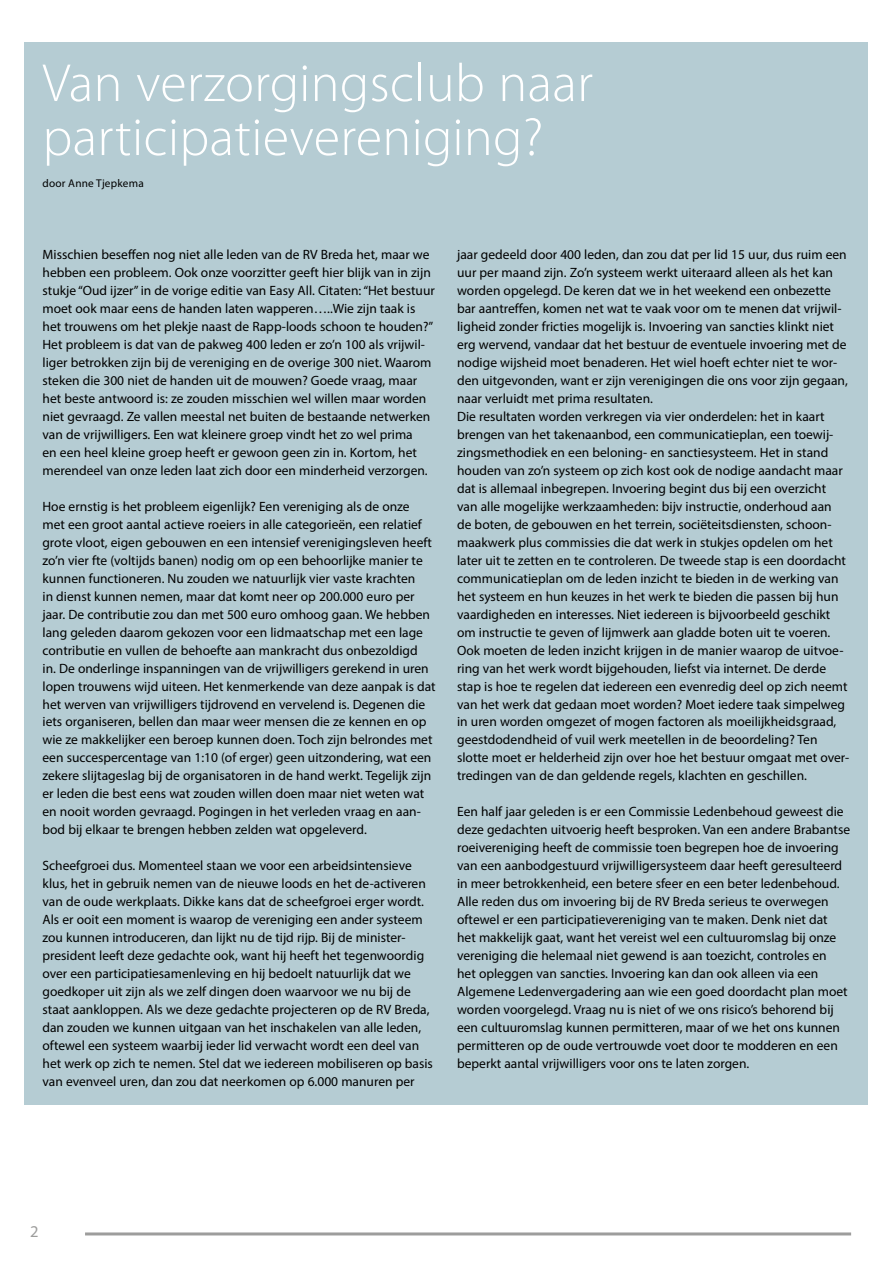
<style>
.page{position:relative;width:893px;height:1263px;background:#fff}
.page>*{position:absolute;margin:0;border:0;box-sizing:border-box;transform-origin:0 0}
.t1{font:300 54px/54px "Myriad Pro";letter-spacing:.005em;color:#fff}
.t2{font:16.5px "Myriad Pro";color:#9d9d9c}
.t3{font:13.5px/18px "Myriad Pro";color:#000}
.t4{font:11.25px "Myriad Pro";letter-spacing:.02em;color:#000}
</style>
<div class="page">
<hr style="left:85px;top:1232px;width:766px;height:3px;background:#9d9d9c">
<div style="left:25px;top:43px;width:843px;height:1062px;background:#b5ccd3"></div>
<h1 class="t1" style="left:43px;top:56px;width:552px">Van verzorgingsclub naar participatievereniging?</h1>
<p class="t4" style="left:43px;top:176px;width:103px">door Anne Tjepkema</p>
<p class="t3" style="left:43px;top:245px;width:394px">Misschien beseffen nog niet alle leden van de RV Breda het, maar we hebben een probleem. Ook onze voorzitter geeft hier blijk van in zijn stukje “Oud ijzer” in de vorige editie van Easy All. Citaten: “Het bestuur moet ook maar eens de handen laten wapperen…..Wie zijn taak is het trouwens om het plekje naast de Rapp-loods schoon te houden?” Het probleem is dat van de pakweg 400 leden er zo’n 100 als vrijwil&shy;liger betrokken zijn bij de vereniging en de overige 300 niet. Waarom steken die 300 niet de handen uit de mouwen? Goede vraag, maar het beste antwoord is: ze zouden misschien wel willen maar worden niet gevraagd. Ze vallen meestal net buiten de bestaande netwerken van de vrijwilligers. Een wat kleinere groep vindt het zo wel prima<br>en een heel kleine groep heeft er gewoon geen zin in. Kortom, het merendeel van onze leden laat zich door een minderheid verzorgen.</p>
<p class="t3" style="left:43px;top:497px;width:395px">Hoe ernstig is het probleem eigenlijk? Een vereniging als de onze<br>met een groot aantal actieve roeiers in alle categorieën, een relatief grote vloot, eigen gebouwen en een intensief verenigingsleven heeft zo’n vier fte (voltijds banen) nodig om op een behoorlijke manier te kunnen functioneren. Nu zouden we natuurlijk vier vaste krachten<br>in dienst kunnen nemen, maar dat komt neer op 200.000 euro per jaar. De contributie zou dan met 500 euro omhoog gaan. We hebben lang geleden daarom gekozen voor een lidmaatschap met een lage contributie en vullen de behoefte aan mankracht dus onbezoldigd<br>in. De onderlinge inspanningen van de vrijwilligers gerekend in uren lopen trouwens wijd uiteen. Het kenmerkende van deze aanpak is dat het werven van vrijwilligers tijdrovend en vervelend is. Degenen die iets organiseren, bellen dan maar weer mensen die ze kennen en op wie ze makkelijker een beroep kunnen doen. Toch zijn belrondes met een succespercentage van 1:10 (of erger) geen uitzondering, wat een zekere slijtageslag bij de organisatoren in de hand werkt. Tegelijk zijn er leden die best eens wat zouden willen doen maar niet weten wat en nooit worden gevraagd. Pogingen in het verleden vraag en aan&shy;bod bij elkaar te brengen hebben zelden wat opgeleverd.</p>
<p class="t3" style="left:43px;top:857px;width:392px">Scheefgroei dus. Momenteel staan we voor een arbeidsintensieve klus, het in gebruik nemen van de nieuwe loods en het de-activeren van de oude werkplaats. Dikke kans dat de scheefgroei erger wordt.<br>Als er ooit een moment is waarop de vereniging een ander systeem zou kunnen introduceren, dan lijkt nu de tijd rijp. Bij de minister&shy;president leeft deze gedachte ook, want hij heeft het tegenwoordig over een participatiesamenleving en hij bedoelt natuurlijk dat we goedkoper uit zijn als we zelf dingen doen waarvoor we nu bij de staat aankloppen. Als we deze gedachte projecteren op de RV Breda, dan zouden we kunnen uitgaan van het inschakelen van alle leden, oftewel een systeem waarbij ieder lid verwacht wordt een deel van het werk op zich te nemen. Stel dat we iedereen mobiliseren op basis van evenveel uren, dan zou dat neerkomen op 6.000 manuren per</p>
<p class="t3" style="left:457px;top:245px;width:394px">jaar gedeeld door 400 leden, dan zou dat per lid 15 uur, dus ruim een uur per maand zijn. Zo’n systeem werkt uiteraard alleen als het kan worden opgelegd. De keren dat we in het weekend een onbezette bar aantreffen, komen net wat te vaak voor om te menen dat vrijwil&shy;ligheid zonder fricties mogelijk is. Invoering van sancties klinkt niet erg wervend, vandaar dat het bestuur de eventuele invoering met de nodige wijsheid moet benaderen. Het wiel hoeft echter niet te wor&shy;den uitgevonden, want er zijn verenigingen die ons voor zijn gegaan, naar verluidt met prima resultaten.<br>Die resultaten worden verkregen via vier onderdelen: het in kaart brengen van het takenaanbod, een communicatieplan, een toewij&shy;zingsmethodiek en een beloning- en sanctiesysteem. Het in stand houden van zo’n systeem op zich kost ook de nodige aandacht maar dat is allemaal inbegrepen. Invoering begint dus bij een overzicht van alle mogelijke werkzaamheden: bijv instructie, onderhoud aan de boten, de gebouwen en het terrein, sociëteitsdiensten, schoon&shy;maakwerk plus commissies die dat werk in stukjes opdelen om het later uit te zetten en te controleren. De tweede stap is een doordacht communicatieplan om de leden inzicht te bieden in de werking van het systeem en hun keuzes in het werk te bieden die passen bij hun vaardigheden en interesses. Niet iedereen is bijvoorbeeld geschikt om instructie te geven of lijmwerk aan gladde boten uit te voeren.<br>Ook moeten de leden inzicht krijgen in de manier waarop de uitvoe&shy;ring van het werk wordt bijgehouden, liefst via internet. De derde stap is hoe te regelen dat iedereen een evenredig deel op zich neemt van het werk dat gedaan moet worden? Moet iedere taak simpelweg in uren worden omgezet of mogen factoren als moeilijkheidsgraad, geestdodendheid of vuil werk meetellen in de beoordeling? Ten slotte moet er helderheid zijn over hoe het bestuur omgaat met over&shy;tredingen van de dan geldende regels, klachten en geschillen.</p>
<p class="t3" style="left:457px;top:803px;width:394px">Een half jaar geleden is er een Commissie Ledenbehoud geweest die deze gedachten uitvoerig heeft besproken. Van een andere Brabantse roeivereniging heeft de commissie toen begrepen hoe de invoering van een aanbodgestuurd vrijwilligersysteem daar heeft geresulteerd in meer betrokkenheid, een betere sfeer en een beter ledenbehoud.<br>Alle reden dus om invoering bij de RV Breda serieus te overwegen oftewel er een participatievereniging van te maken. Denk niet dat<br>het makkelijk gaat, want het vereist wel een cultuuromslag bij onze vereniging die helemaal niet gewend is aan toezicht, controles en<br>het opleggen van sancties. Invoering kan dan ook alleen via een Algemene Ledenvergadering aan wie een goed doordacht plan moet worden voorgelegd. Vraag nu is niet of we ons risico’s behorend bij een cultuuromslag kunnen permitteren, maar of we het ons kunnen permitteren op de oude vertrouwde voet door te modderen en een beperkt aantal vrijwilligers voor ons te laten zorgen.</p>
<p class="t2" style="left:30px;top:1221px;width:10px">2</p>
</div>
